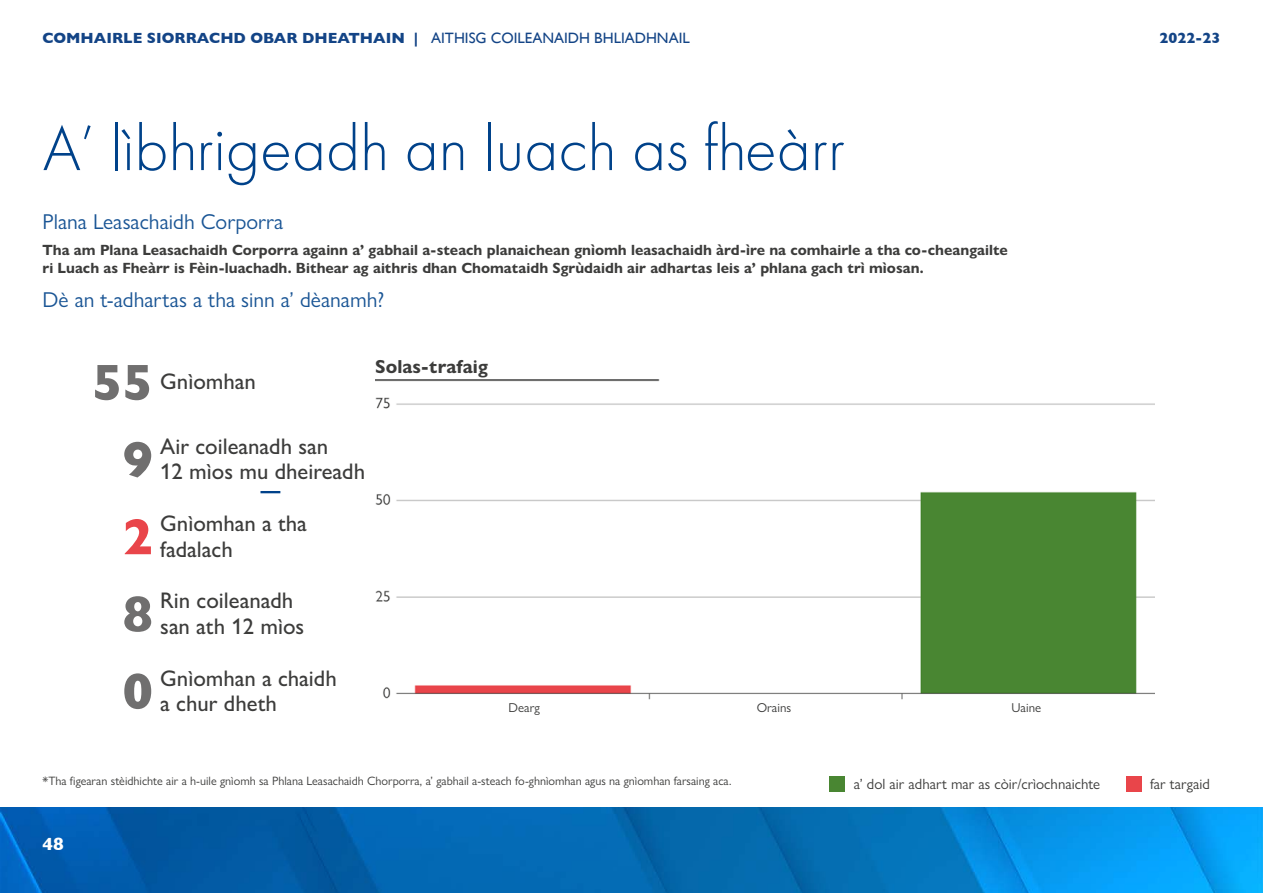
<style>
.page{position:relative;width:1263px;height:893px;background:#fff}
.page>*{position:absolute;margin:0;border:0;box-sizing:border-box;transform-origin:0 0}
.Annual_Report_-_Page{font:300 66px "Futura PT";color:#00428a}
.AR_-_What_you_told_u{font:800 51px "Gill Sans Nova";color:#706f6f}
.AR_-_What_you_told_u-2{font:800 51px "Gill Sans Nova";color:#e9454a}
.AR_-_What_you_told_u-3{font:500 22.65px/25.5px "Gill Sans Nova";color:#3c3c3b}
.B__Annual_Report{font:21.6px "Gill Sans Nova";color:#1a5595}
.AR_-_Body{font:700 18.9px "Gill Sans Nova";color:#3c3c3b}
.t1{font:700 18px "Gill Sans";color:#fff}
.t2{font:700 15px "Gill Sans";color:#134486}
.AR_-_Body-2{font:700 14.85px/17.9px "Gill Sans Nova";color:#3c3c3b}
.AR_-_Body-3{font:14.85px "Gill Sans Nova";color:#3c3c3b}
.AR_-_Body-4{font:12.9px "Gill Sans Nova";color:#3c3c3b}
.AR_-_Body-5{font:12.15px "Gill Sans Nova";color:#3c3c3b}
.s1{font-weight:400}
</style>
<div class="page">
<img style="left:0;top:808px;width:1263px;height:85px">
<hr style="left:260px;top:491px;width:20px;height:2px;background:#00428a">
<div style="left:830px;top:776px;width:15px;height:15px;background:#498632"></div>
<div style="left:1126px;top:776px;width:15px;height:15px;background:#e9454a"></div>
<img style="left:375px;top:379px;width:779px;height:321px">
<p class="t2" style="left:43px;top:26px;width:649px">COMHAIRLE SIORRACHD OBAR DHEATHAIN | <span class="s1">AITHISG COILEANAIDH BHLIADHNAIL</span></p>
<p class="Annual_Report_-_Page" style="left:43px;top:111px;width:804px">A’ lìbhrigeadh an luach as fheàrr</p>
<p class="B__Annual_Report" style="left:43px;top:209px;width:242px">Plana Leasachaidh Corporra</p>
<p class="AR_-_Body-2" style="left:43px;top:241px;width:967px">Tha am Plana Leasachaidh Corporra againn a’ gabhail a‑steach planaichean gnìomh leasachaidh àrd‑ìre na comhairle a tha co‑cheangailte ri Luach as Fheàrr is Fèin‑luachadh. Bithear ag aithris dhan Chomataidh Sgrùdaidh air adhartas leis a’ phlana gach trì mìosan.</p>
<p class="B__Annual_Report" style="left:43px;top:287px;width:343px">Dè an t‑adhartas a tha sinn a’ dèanamh?</p>
<p class="AR_-_What_you_told_u" style="left:92px;top:351px;width:62px">55</p>
<p class="AR_-_What_you_told_u-3" style="left:160px;top:369px;width:97px">Gnìomhan</p>
<p class="AR_-_Body" style="left:375px;top:355px;width:114px">Solas-trafaig</p>
<p class="AR_-_What_you_told_u" style="left:123px;top:428px;width:32px">9</p>
<p class="AR_-_What_you_told_u-3" style="left:160px;top:433px;width:206px">Air coileanadh san<br>12 mìos mu dheireadh</p>
<p class="AR_-_What_you_told_u-2" style="left:123px;top:505px;width:32px">2</p>
<p class="AR_-_What_you_told_u-3" style="left:160px;top:510px;width:148px">Gnìomhan a tha fadalach</p>
<p class="AR_-_What_you_told_u" style="left:123px;top:582px;width:32px">8</p>
<p class="AR_-_What_you_told_u-3" style="left:160px;top:588px;width:145px">Rin coileanadh san ath 12 mìos</p>
<p class="AR_-_What_you_told_u" style="left:123px;top:659px;width:32px">0</p>
<p class="AR_-_What_you_told_u-3" style="left:160px;top:665px;width:178px">Gnìomhan a chaidh a chur dheth</p>
<p class="AR_-_Body-4" style="left:509px;top:699px;width:33px">Dearg</p>
<p class="AR_-_Body-4" style="left:757px;top:699px;width:36px">Orains</p>
<p class="AR_-_Body-4" style="left:1011px;top:699px;width:31px">Uaine</p>
<p class="t2" style="left:1159px;top:26px;width:62px">2022-23</p>
<p class="AR_-_Body-5" style="left:43px;top:773px;width:690px">*Tha figearan stèidhichte air a h‑uile gnìomh sa Phlana Leasachaidh Chorporra, a’ gabhail a‑steach fo‑ghnìomhan agus na gnìomhan farsaing aca.</p>
<p class="AR_-_Body-3" style="left:854px;top:775px;width:248px">a’ dol air adhart mar as còir/crìochnaichte</p>
<p class="AR_-_Body-3" style="left:1150px;top:775px;width:61px">far targaid</p>
<p class="t1" style="left:43px;top:830px;width:23px">48</p>
</div>
